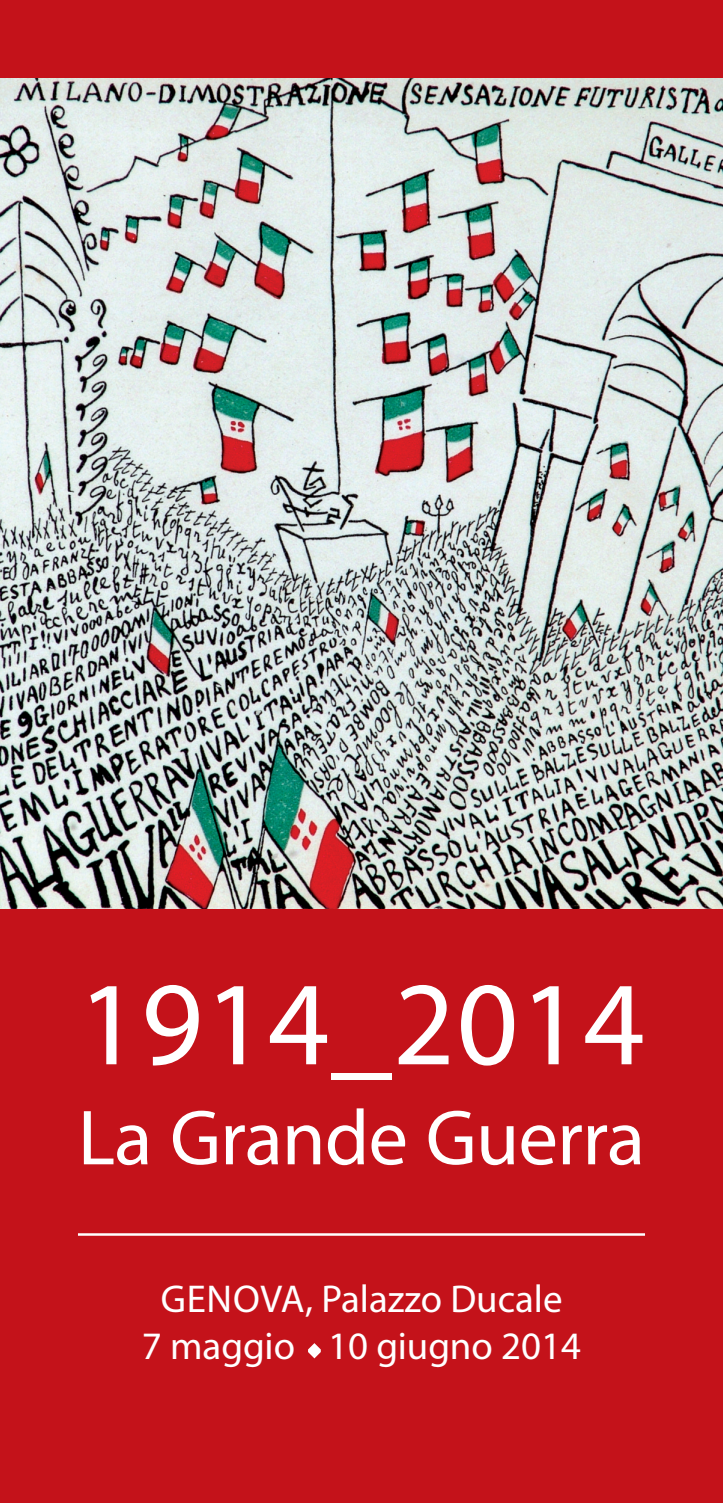
<style>
.page{position:relative;width:723px;height:1503px;background:#fff}
.page>*{position:absolute;margin:0;border:0;box-sizing:border-box;transform-origin:0 0}
.t1{font:120px "Myriad Pro";letter-spacing:.015em;color:#fff}
.t2{font:78.75px "Myriad Pro";letter-spacing:-.01em;color:#fff}
.t3{font:39px/46.8px "Myriad Pro";color:#fff;text-align:center}
</style>
<div class="page">
<div style="left:0;top:0;width:723px;height:1502px;background:#c4121a"></div>
<img style="left:0;top:78px;width:723px;height:830px">
<svg style="left:308px;top:1343px;width:13px;height:15px"></svg>
<hr style="left:78px;top:1233px;width:567px;height:2px;background:#fff">
<h1 class="t1" style="left:78px;top:979px;width:568px">1914_2014</h1>
<h2 class="t2" style="left:78px;top:1108px;width:568px">La Grande Guerra</h2>
<p class="t3" style="left:142px;top:1279px;width:441px">GENOVA, Palazzo Ducale<br>7 maggio 10 giugno 2014</p>
</div>
